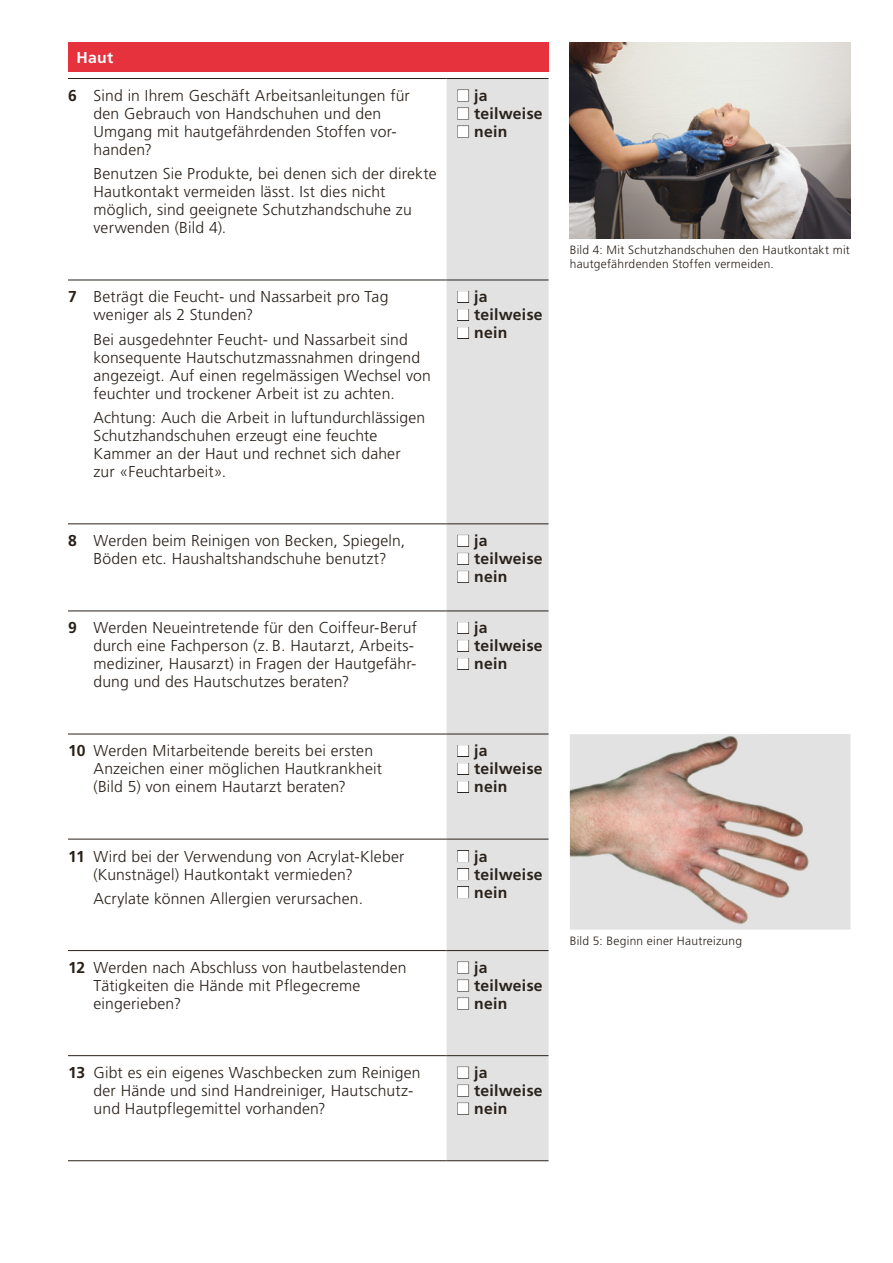
<style>
.page{position:relative;width:893px;height:1263px;background:#fff}
.page>*{position:absolute;margin:0;border:0;box-sizing:border-box;transform-origin:0 0}
.t1{font:300 15.75px/18px "Frutiger LT Std";letter-spacing:.01em;color:#29211a}
.t2{font:700 15.75px "Frutiger LT Std";letter-spacing:.015em;color:#29211a}
.t3{font:700 15.75px "Frutiger LT Std";color:#fff}
.t4{font:300 12px/14.2px "Frutiger LT Std";letter-spacing:.02em;color:#29211a}
.s1{font-weight:700}
.s2{color:#fff}
</style>
<div class="page">
<div style="left:68px;top:43px;width:481px;height:29px;background:#e5323d"></div>
<div style="left:446px;top:79px;width:103px;height:1081px;background:#e2e2e2"></div>
<hr style="left:68px;top:280px;width:378px;height:1px;background:#29211a">
<hr style="left:68px;top:524px;width:378px;height:1px;background:#29211a">
<hr style="left:446px;top:280px;width:103px;height:1px;background:#29211a">
<hr style="left:446px;top:524px;width:103px;height:1px;background:#29211a">
<hr style="left:68px;top:78px;width:378px;height:1px;background:#29211a">
<hr style="left:446px;top:78px;width:103px;height:1px;background:#29211a">
<hr style="left:68px;top:611px;width:378px;height:1px;background:#29211a">
<hr style="left:446px;top:611px;width:103px;height:1px;background:#29211a">
<hr style="left:68px;top:734px;width:378px;height:1px;background:#29211a">
<hr style="left:446px;top:734px;width:103px;height:1px;background:#29211a">
<hr style="left:68px;top:839px;width:378px;height:1px;background:#29211a">
<hr style="left:446px;top:839px;width:103px;height:1px;background:#29211a">
<hr style="left:68px;top:950px;width:378px;height:1px;background:#29211a">
<hr style="left:446px;top:950px;width:103px;height:1px;background:#29211a">
<hr style="left:68px;top:1055px;width:378px;height:1px;background:#29211a">
<hr style="left:446px;top:1055px;width:103px;height:1px;background:#29211a">
<hr style="left:68px;top:1160px;width:378px;height:1px;background:#29211a">
<hr style="left:446px;top:1160px;width:103px;height:1px;background:#29211a">
<div style="left:457px;top:90px;width:12px;height:11px;border:1px solid #29211a"></div>
<div style="left:457px;top:108px;width:12px;height:11px;border:1px solid #29211a"></div>
<div style="left:457px;top:126px;width:12px;height:11px;border:1px solid #29211a"></div>
<div style="left:457px;top:291px;width:12px;height:12px;border:1px solid #29211a"></div>
<div style="left:457px;top:309px;width:12px;height:12px;border:1px solid #29211a"></div>
<div style="left:457px;top:327px;width:12px;height:12px;border:1px solid #29211a"></div>
<div style="left:457px;top:535px;width:12px;height:12px;border:1px solid #29211a"></div>
<div style="left:457px;top:553px;width:12px;height:12px;border:1px solid #29211a"></div>
<div style="left:457px;top:571px;width:12px;height:12px;border:1px solid #29211a"></div>
<div style="left:457px;top:622px;width:12px;height:12px;border:1px solid #29211a"></div>
<div style="left:457px;top:640px;width:12px;height:12px;border:1px solid #29211a"></div>
<div style="left:457px;top:658px;width:12px;height:12px;border:1px solid #29211a"></div>
<div style="left:457px;top:745px;width:12px;height:12px;border:1px solid #29211a"></div>
<div style="left:457px;top:763px;width:12px;height:12px;border:1px solid #29211a"></div>
<div style="left:457px;top:781px;width:12px;height:12px;border:1px solid #29211a"></div>
<div style="left:457px;top:850px;width:12px;height:12px;border:1px solid #29211a"></div>
<div style="left:457px;top:868px;width:12px;height:12px;border:1px solid #29211a"></div>
<div style="left:457px;top:886px;width:12px;height:12px;border:1px solid #29211a"></div>
<div style="left:457px;top:962px;width:12px;height:11px;border:1px solid #29211a"></div>
<div style="left:457px;top:980px;width:12px;height:11px;border:1px solid #29211a"></div>
<div style="left:457px;top:998px;width:12px;height:11px;border:1px solid #29211a"></div>
<div style="left:457px;top:1067px;width:12px;height:11px;border:1px solid #29211a"></div>
<div style="left:457px;top:1085px;width:12px;height:11px;border:1px solid #29211a"></div>
<div style="left:457px;top:1103px;width:12px;height:11px;border:1px solid #29211a"></div>
<img style="left:570px;top:734px;width:280px;height:195px">
<img style="left:570px;top:43px;width:280px;height:195px">
<p class="t3" style="left:77px;top:49px;width:38px">Haut</p>
<p class="t1" style="left:94px;top:87px;width:318px;text-indent:-26px"><span class="s1">6</span> Sind in Ihrem Geschäft Arbeitsanleitungen für den Gebrauch von Handschuhen und den Umgang mit hautgefährdenden Stoffen vor&shy;handen?</p>
<p class="t1" style="left:94px;top:165px;width:345px">Benutzen Sie Produkte, bei denen sich der direkte Hautkontakt vermeiden lässt. Ist dies nicht möglich, sind geeignete Schutzhandschuhe zu verwenden (Bild 4).</p>
<p class="t2" style="left:457px;top:86px;width:32px"><span class="s2">■</span> ja</p>
<p class="t2" style="left:457px;top:104px;width:87px"><span class="s2">■</span> teilweise</p>
<p class="t2" style="left:457px;top:122px;width:52px"><span class="s2">■</span> nein</p>
<p class="t1" style="left:94px;top:288px;width:296px;text-indent:-26px"><span class="s1">7</span> Beträgt die Feucht- und Nassarbeit pro Tag weniger als 2 Stunden?</p>
<p class="t1" style="left:94px;top:331px;width:339px">Bei ausgedehnter Feucht- und Nassarbeit sind konsequente Hautschutzmassnahmen dringend angezeigt. Auf einen regelmässigen Wechsel von feuchter und trockener Arbeit ist zu achten.</p>
<p class="t1" style="left:94px;top:409px;width:333px">Achtung: Auch die Arbeit in luftundurchlässigen Schutzhandschuhen erzeugt eine feuchte Kammer an der Haut und rechnet sich daher zur «Feuchtarbeit».</p>
<p class="t2" style="left:457px;top:288px;width:32px"><span class="s2">■</span> ja</p>
<p class="t2" style="left:457px;top:306px;width:87px"><span class="s2">■</span> teilweise</p>
<p class="t2" style="left:457px;top:324px;width:52px"><span class="s2">■</span> nein</p>
<p class="t1" style="left:68px;top:532px;width:339px;text-align:center"><span class="s1">8</span> Werden beim Reinigen von Becken, Spiegeln,<br>Böden etc. Haushaltshandschuhe benutzt?</p>
<p class="t2" style="left:457px;top:532px;width:32px"><span class="s2">■</span> ja</p>
<p class="t2" style="left:457px;top:550px;width:87px"><span class="s2">■</span> teilweise</p>
<p class="t2" style="left:457px;top:568px;width:52px"><span class="s2">■</span> nein</p>
<p class="t1" style="left:94px;top:619px;width:325px;text-indent:-26px"><span class="s1">9</span> Werden Neueintretende für den Coiffeur-Beruf durch eine Fachperson (z. B. Hautarzt, Arbeits&shy;mediziner, Hausarzt) in Fragen der Hautgefähr&shy;dung und des Hautschutzes beraten?</p>
<p class="t2" style="left:457px;top:619px;width:32px"><span class="s2">■</span> ja</p>
<p class="t2" style="left:457px;top:637px;width:87px"><span class="s2">■</span> teilweise</p>
<p class="t2" style="left:457px;top:655px;width:52px"><span class="s2">■</span> nein</p>
<p class="t1" style="left:94px;top:742px;width:290px;text-indent:-26px"><span class="s1">10</span> Werden Mitarbeitende bereits bei ersten<br>Anzeichen einer möglichen Hautkrankheit (Bild 5) von einem Hautarzt beraten?</p>
<p class="t2" style="left:457px;top:742px;width:32px"><span class="s2">■</span> ja</p>
<p class="t2" style="left:457px;top:760px;width:87px"><span class="s2">■</span> teilweise</p>
<p class="t2" style="left:457px;top:778px;width:52px"><span class="s2">■</span> nein</p>
<p class="t1" style="left:94px;top:847px;width:312px;text-indent:-26px"><span class="s1">11</span> Wird bei der Verwendung von Acrylat-Kleber (Kunstnägel) Hautkontakt vermieden?</p>
<p class="t1" style="left:94px;top:890px;width:271px">Acrylate können Allergien verursachen.</p>
<p class="t2" style="left:457px;top:847px;width:32px"><span class="s2">■</span> ja</p>
<p class="t2" style="left:457px;top:865px;width:87px"><span class="s2">■</span> teilweise</p>
<p class="t2" style="left:457px;top:883px;width:52px"><span class="s2">■</span> nein</p>
<p class="t1" style="left:94px;top:959px;width:314px;text-indent:-26px"><span class="s1">12</span> Werden nach Abschluss von hautbelastenden<br>Tätigkeiten die Hände mit Pflegecreme eingerieben?</p>
<p class="t2" style="left:457px;top:958px;width:32px"><span class="s2">■</span> ja</p>
<p class="t2" style="left:457px;top:976px;width:87px"><span class="s2">■</span> teilweise</p>
<p class="t2" style="left:457px;top:994px;width:52px"><span class="s2">■</span> nein</p>
<p class="t1" style="left:94px;top:1064px;width:329px;text-indent:-26px"><span class="s1">13</span> Gibt es ein eigenes Waschbecken zum Reinigen der Hände und sind Handreiniger, Hautschutz&shy;und Hautpflegemittel vorhanden?</p>
<p class="t2" style="left:457px;top:1063px;width:32px"><span class="s2">■</span> ja</p>
<p class="t2" style="left:457px;top:1081px;width:87px"><span class="s2">■</span> teilweise</p>
<p class="t2" style="left:457px;top:1099px;width:52px"><span class="s2">■</span> nein</p>
<p class="t4" style="left:570px;top:243px;width:282px">Bild 4: Mit Schutzhandschuhen den Hautkontakt mit hautgefährdenden Stoffen vermeiden.</p>
<p class="t4" style="left:570px;top:934px;width:174px">Bild 5: Beginn einer Hautreizung</p>
</div>
